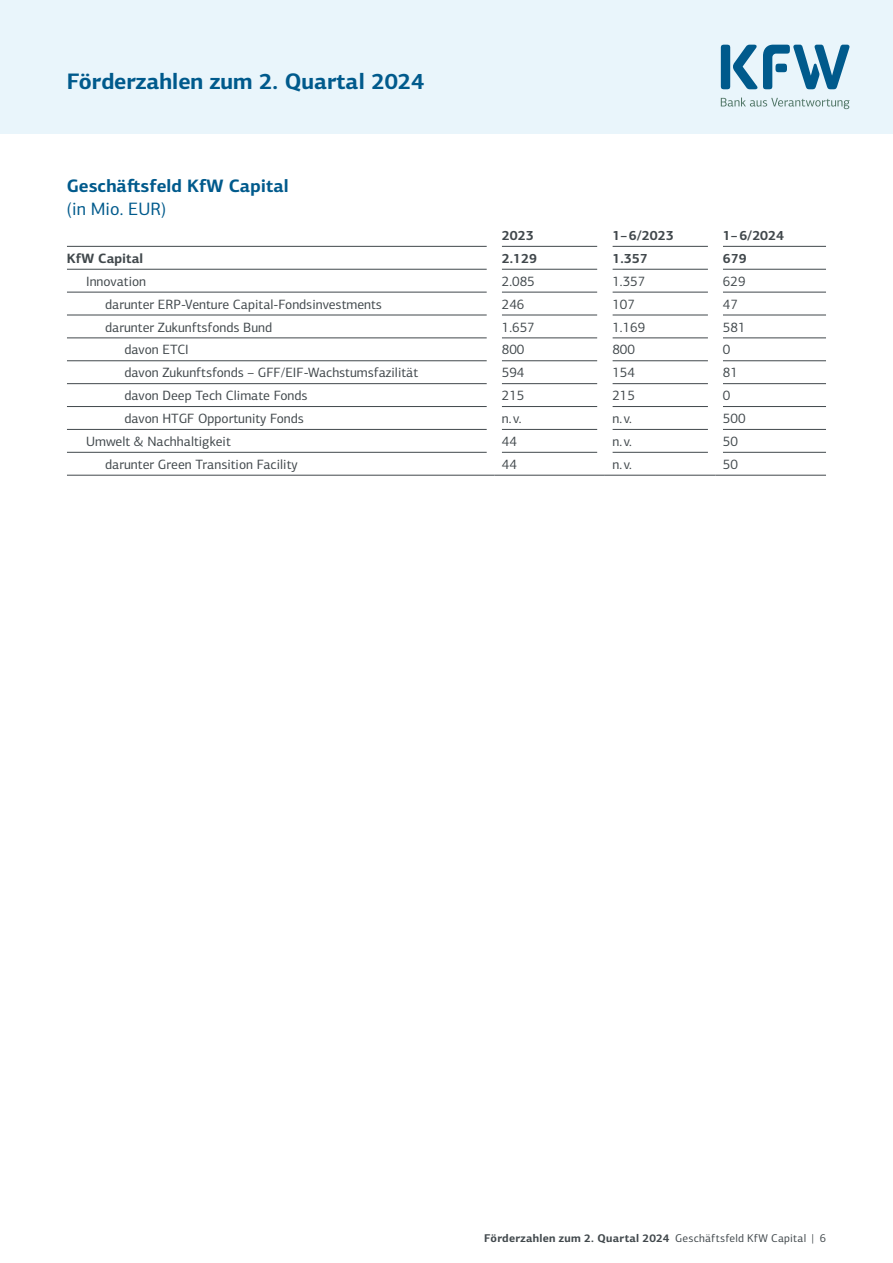
<style>
.page{position:relative;width:893px;height:1263px;background:#fff}
.page>*{position:absolute;margin:0;border:0;box-sizing:border-box;transform-origin:0 0}
.t1{font:700 22.5px "KFW Centro Sans";color:#005a8c}
.Tabelle_Tabellen-Überschrift_12_15_DE_H2{font:700 18px/22.5px "KFW Centro Sans";color:#005a8c}
.Tabelle_Tabellentext_mager_mE_13_5_DE{font:13.5px "KFW Centro Sans";color:#41484c}
.Tabelle_Tabellentext_mager_mE_9_DE{font:13.5px "KFW Centro Sans";color:#41484c}
.Tabelle_Tabellenzahlen_mager_DE{font:13.5px "KFW Centro Sans";color:#41484c}
.Tabelle_Tabellentext_mager_mE_4_5_DE{font:13.5px "KFW Centro Sans";color:#41484c}
.Tabelle_Tabellentext_mager_DE{font:700 13.5px "KFW Centro Sans";color:#41484c}
.Tabelle_Tabellenzahlen_mager_DE-2{font:700 13.5px "KFW Centro Sans";color:#41484c}
.Tabelle_Tabellentext_fett_mE0_DE{font:700 13.5px "KFW Centro Sans";color:#41484c}
.t2{font:700 11.25px "KFW Centro Sans";letter-spacing:.025em;color:#41484c}
.s1{font-weight:400}
</style>
<div class="page">
<div style="left:0;top:0;width:893px;height:134px;background:#e9f5fb"></div>
<hr style="left:67px;top:246px;width:420px;height:1px;background:#41484c">
<hr style="left:502px;top:246px;width:95px;height:1px;background:#41484c">
<hr style="left:612px;top:246px;width:96px;height:1px;background:#41484c">
<hr style="left:723px;top:246px;width:103px;height:1px;background:#41484c">
<hr style="left:67px;top:269px;width:420px;height:1px;background:#41484c">
<hr style="left:502px;top:269px;width:95px;height:1px;background:#41484c">
<hr style="left:612px;top:269px;width:96px;height:1px;background:#41484c">
<hr style="left:723px;top:269px;width:103px;height:1px;background:#41484c">
<hr style="left:67px;top:292px;width:420px;height:1px;background:#41484c">
<hr style="left:502px;top:292px;width:95px;height:1px;background:#41484c">
<hr style="left:612px;top:292px;width:96px;height:1px;background:#41484c">
<hr style="left:723px;top:292px;width:103px;height:1px;background:#41484c">
<hr style="left:67px;top:315px;width:420px;height:1px;background:#41484c">
<hr style="left:67px;top:338px;width:420px;height:1px;background:#41484c">
<hr style="left:67px;top:360px;width:420px;height:1px;background:#41484c">
<hr style="left:502px;top:315px;width:95px;height:1px;background:#41484c">
<hr style="left:502px;top:338px;width:95px;height:1px;background:#41484c">
<hr style="left:502px;top:360px;width:95px;height:1px;background:#41484c">
<hr style="left:612px;top:315px;width:96px;height:1px;background:#41484c">
<hr style="left:612px;top:338px;width:96px;height:1px;background:#41484c">
<hr style="left:612px;top:360px;width:96px;height:1px;background:#41484c">
<hr style="left:723px;top:315px;width:103px;height:1px;background:#41484c">
<hr style="left:723px;top:338px;width:103px;height:1px;background:#41484c">
<hr style="left:723px;top:360px;width:103px;height:1px;background:#41484c">
<hr style="left:67px;top:383px;width:420px;height:1px;background:#41484c">
<hr style="left:502px;top:383px;width:95px;height:1px;background:#41484c">
<hr style="left:612px;top:383px;width:96px;height:1px;background:#41484c">
<hr style="left:723px;top:383px;width:103px;height:1px;background:#41484c">
<hr style="left:67px;top:406px;width:420px;height:1px;background:#41484c">
<hr style="left:67px;top:429px;width:420px;height:1px;background:#41484c">
<hr style="left:67px;top:452px;width:420px;height:1px;background:#41484c">
<hr style="left:502px;top:406px;width:95px;height:1px;background:#41484c">
<hr style="left:502px;top:429px;width:95px;height:1px;background:#41484c">
<hr style="left:502px;top:452px;width:95px;height:1px;background:#41484c">
<hr style="left:612px;top:406px;width:96px;height:1px;background:#41484c">
<hr style="left:612px;top:429px;width:96px;height:1px;background:#41484c">
<hr style="left:612px;top:452px;width:96px;height:1px;background:#41484c">
<hr style="left:723px;top:406px;width:103px;height:1px;background:#41484c">
<hr style="left:723px;top:429px;width:103px;height:1px;background:#41484c">
<hr style="left:723px;top:452px;width:103px;height:1px;background:#41484c">
<hr style="left:67px;top:475px;width:427px;height:1px;background:#41484c">
<hr style="left:494px;top:475px;width:111px;height:1px;background:#41484c">
<hr style="left:605px;top:475px;width:110px;height:1px;background:#41484c">
<hr style="left:715px;top:475px;width:111px;height:1px;background:#41484c">
<svg style="left:721px;top:98px;width:128px;height:11px"></svg>
<div style="left:721px;top:45px;width:9px;height:44px;background:#005a8c;border-radius:3px"></div>
<svg style="left:763px;top:45px;width:86px;height:44px"></svg>
<svg style="left:733px;top:45px;width:24px;height:44px"></svg>
<h1 class="t1" style="left:67px;top:67px;width:359px">Förderzahlen zum 2. Quartal 2024</h1>
<h2 class="Tabelle_Tabellen-Überschrift_12_15_DE_H2" style="left:67px;top:174px;width:223px">Geschäftsfeld KfW Capital <span class="s1">(in Mio. EUR)</span></h2>
<p class="Tabelle_Tabellentext_mager_DE" style="left:502px;top:227px;width:33px">2023</p>
<p class="Tabelle_Tabellentext_mager_DE" style="left:612px;top:227px;width:63px">1–6/2023</p>
<p class="Tabelle_Tabellentext_mager_DE" style="left:723px;top:227px;width:63px">1–6/2024</p>
<p class="Tabelle_Tabellentext_fett_mE0_DE" style="left:67px;top:250px;width:78px">KfW Capital</p>
<p class="Tabelle_Tabellenzahlen_mager_DE-2" style="left:502px;top:250px;width:37px">2.129</p>
<p class="Tabelle_Tabellenzahlen_mager_DE-2" style="left:612px;top:250px;width:37px">1.357</p>
<p class="Tabelle_Tabellenzahlen_mager_DE-2" style="left:723px;top:250px;width:25px">679</p>
<p class="Tabelle_Tabellentext_mager_mE_4_5_DE" style="left:86px;top:272px;width:62px">Innovation</p>
<p class="Tabelle_Tabellenzahlen_mager_DE" style="left:502px;top:272px;width:34px">2.085</p>
<p class="Tabelle_Tabellenzahlen_mager_DE" style="left:612px;top:272px;width:34px">1.357</p>
<p class="Tabelle_Tabellenzahlen_mager_DE" style="left:723px;top:272px;width:24px">629</p>
<p class="Tabelle_Tabellentext_mager_mE_9_DE" style="left:105px;top:294px;width:278px">darunter ERP-Venture Capital-Fondsinvestments</p>
<p class="Tabelle_Tabellenzahlen_mager_DE" style="left:502px;top:294px;width:24px">246</p>
<p class="Tabelle_Tabellenzahlen_mager_DE" style="left:612px;top:294px;width:24px">107</p>
<p class="Tabelle_Tabellenzahlen_mager_DE" style="left:723px;top:294px;width:17px">47</p>
<p class="Tabelle_Tabellentext_mager_mE_9_DE" style="left:105px;top:317px;width:168px">darunter Zukunftsfonds Bund</p>
<p class="Tabelle_Tabellenzahlen_mager_DE" style="left:502px;top:317px;width:34px">1.657</p>
<p class="Tabelle_Tabellenzahlen_mager_DE" style="left:612px;top:317px;width:34px">1.169</p>
<p class="Tabelle_Tabellenzahlen_mager_DE" style="left:723px;top:317px;width:24px">581</p>
<p class="Tabelle_Tabellentext_mager_mE_13_5_DE" style="left:124px;top:340px;width:66px">davon ETCI</p>
<p class="Tabelle_Tabellenzahlen_mager_DE" style="left:502px;top:340px;width:24px">800</p>
<p class="Tabelle_Tabellenzahlen_mager_DE" style="left:612px;top:340px;width:24px">800</p>
<p class="Tabelle_Tabellenzahlen_mager_DE" style="left:723px;top:340px;width:9px">0</p>
<p class="Tabelle_Tabellentext_mager_mE_13_5_DE" style="left:124px;top:363px;width:295px">davon Zukunftsfonds – GFF/EIF-Wachstumsfazilität</p>
<p class="Tabelle_Tabellenzahlen_mager_DE" style="left:502px;top:363px;width:24px">594</p>
<p class="Tabelle_Tabellenzahlen_mager_DE" style="left:612px;top:363px;width:24px">154</p>
<p class="Tabelle_Tabellenzahlen_mager_DE" style="left:723px;top:363px;width:17px">81</p>
<p class="Tabelle_Tabellentext_mager_mE_13_5_DE" style="left:124px;top:386px;width:185px">davon Deep Tech Climate Fonds</p>
<p class="Tabelle_Tabellenzahlen_mager_DE" style="left:502px;top:386px;width:24px">215</p>
<p class="Tabelle_Tabellenzahlen_mager_DE" style="left:612px;top:386px;width:24px">215</p>
<p class="Tabelle_Tabellenzahlen_mager_DE" style="left:723px;top:386px;width:9px">0</p>
<p class="Tabelle_Tabellentext_mager_mE_13_5_DE" style="left:124px;top:409px;width:181px">davon HTGF Opportunity Fonds</p>
<p class="Tabelle_Tabellenzahlen_mager_DE" style="left:502px;top:409px;width:21px">n. v.</p>
<p class="Tabelle_Tabellenzahlen_mager_DE" style="left:612px;top:409px;width:21px">n. v.</p>
<p class="Tabelle_Tabellenzahlen_mager_DE" style="left:723px;top:409px;width:24px">500</p>
<p class="Tabelle_Tabellentext_mager_mE_4_5_DE" style="left:86px;top:432px;width:146px">Umwelt &amp; Nachhaltigkeit</p>
<p class="Tabelle_Tabellenzahlen_mager_DE" style="left:502px;top:432px;width:17px">44</p>
<p class="Tabelle_Tabellenzahlen_mager_DE" style="left:612px;top:432px;width:21px">n. v.</p>
<p class="Tabelle_Tabellenzahlen_mager_DE" style="left:723px;top:432px;width:17px">50</p>
<p class="Tabelle_Tabellentext_mager_mE_9_DE" style="left:105px;top:455px;width:194px">darunter Green Transition Facility</p>
<p class="Tabelle_Tabellenzahlen_mager_DE" style="left:502px;top:455px;width:17px">44</p>
<p class="Tabelle_Tabellenzahlen_mager_DE" style="left:612px;top:455px;width:21px">n. v.</p>
<p class="Tabelle_Tabellenzahlen_mager_DE" style="left:723px;top:455px;width:17px">50</p>
<p class="t2" style="left:484px;top:1231px;width:343px">Förderzahlen zum 2. Quartal 2024 <span class="s1">Geschäftsfeld KfW Capital | 6</span></p>
</div>
